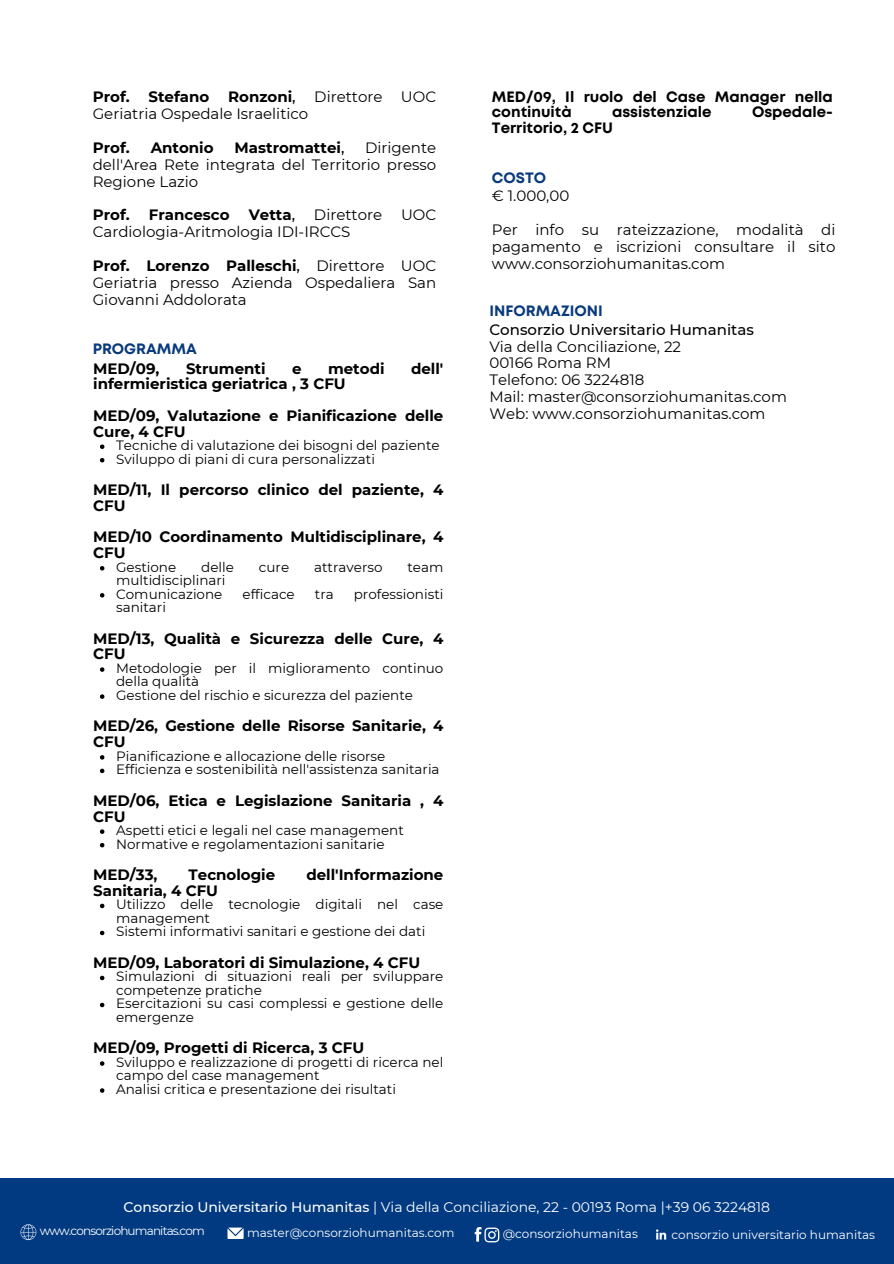
<style>
.page{position:relative;width:894px;height:1264px;background:#fff}
.page>*{position:absolute;margin:0;border:0;box-sizing:border-box;transform-origin:0 0}
.t1{font:15px/16.8px "Montserrat";color:#000;text-align:justify}
.t2{font:700 15px/15.8px "Montserrat";color:#000}
.t3{font:700 15px/15.8px "Mont";color:#000}
.t4{font:700 15px "Mont";color:#093a7c}
.t5{font:13.95px "Montserrat";color:#fff}
.t6{font:13.5px/13.5px "Montserrat";color:#000}
.t7{font:12px "Montserrat";color:#fff}
.t8{font:12px "Montserrat";letter-spacing:-.07em;color:#fff}
.s1{font-weight:700}
.s2{font-weight:500}
</style>
<div class="page">
<div style="left:0;top:1178px;width:893px;height:85px;background:#013a81"></div>
<svg style="left:21px;top:1224px;width:15px;height:15px"></svg>
<svg style="left:654px;top:1227px;width:14px;height:14px"></svg>
<svg style="left:655px;top:1229px;width:11px;height:10px"></svg>
<svg style="left:227px;top:1227px;width:16px;height:11px"></svg>
<svg style="left:474px;top:1227px;width:25px;height:15px"></svg>
<svg style="left:100px;top:444px;width:4px;height:5px"></svg>
<svg style="left:100px;top:458px;width:4px;height:4px"></svg>
<svg style="left:100px;top:566px;width:4px;height:4px"></svg>
<svg style="left:100px;top:593px;width:4px;height:4px"></svg>
<svg style="left:100px;top:667px;width:4px;height:5px"></svg>
<svg style="left:100px;top:694px;width:4px;height:5px"></svg>
<svg style="left:100px;top:755px;width:4px;height:4px"></svg>
<svg style="left:100px;top:768px;width:4px;height:5px"></svg>
<svg style="left:100px;top:829px;width:4px;height:5px"></svg>
<svg style="left:100px;top:843px;width:4px;height:4px"></svg>
<svg style="left:100px;top:903px;width:4px;height:5px"></svg>
<svg style="left:100px;top:930px;width:4px;height:5px"></svg>
<svg style="left:100px;top:975px;width:4px;height:5px"></svg>
<svg style="left:100px;top:1002px;width:4px;height:5px"></svg>
<svg style="left:100px;top:1061px;width:4px;height:4px"></svg>
<svg style="left:100px;top:1088px;width:4px;height:4px"></svg>
<p class="t1" style="left:93px;top:88px;width:345px;text-indent:135px"><span class="s1">Ronzoni</span><span class="s2">,</span> Direttore UOC<br>Geriatria Ospedale Israelitico</p>
<h3 class="t2" style="left:93px;top:139px;width:38px">Prof.</h3>
<h3 class="t2" style="left:151px;top:139px;width:64px">Antonio</h3>
<h3 class="t2" style="left:234px;top:139px;width:111px">Mastromattei<span class="s2">,</span></h3>
<p class="t2" style="left:93px;top:89px;width:38px">Prof.</p>
<p class="t2" style="left:148px;top:89px;width:62px">Stefano</p>
<h3 class="t1" style="left:93px;top:139px;width:345px;text-indent:272px">Dirigente dell'Area Rete integrata del Territorio presso Regione Lazio</h3>
<p class="t2" style="left:93px;top:207px;width:38px">Prof.</p>
<p class="t2" style="left:149px;top:207px;width:82px">Francesco</p>
<p class="t2" style="left:249px;top:207px;width:48px">Vetta<span class="s2">,</span></p>
<p class="t1" style="left:314px;top:206px;width:70px">Direttore</p>
<p class="t1" style="left:401px;top:206px;width:37px">UOC</p>
<p class="t1" style="left:93px;top:223px;width:259px">Cardiologia-Aritmologia IDI-IRCCS</p>
<p class="t1" style="left:93px;top:257px;width:345px"><span class="s1">Prof. Lorenzo Palleschi</span><span class="s2">,</span> Direttore UOC Geriatria presso Azienda Ospedaliera San Giovanni Addolorata</p>
<h2 class="t4" style="left:93px;top:343px;width:106px">PROGRAMMA</h2>
<h2 class="t2" style="left:93px;top:360px;width:68px">MED/09,</h2>
<h2 class="t2" style="left:186px;top:360px;width:81px">Strumenti</h2>
<h2 class="t2" style="left:292px;top:360px;width:11px">e</h2>
<h2 class="t2" style="left:328px;top:360px;width:58px">metodi</h2>
<h2 class="t2" style="left:411px;top:360px;width:34px">dell'</h2>
<h2 class="t2" style="left:93px;top:376px;width:254px">infermieristica geriatrica , 3 CFU</h2>
<p class="t2" style="left:93px;top:407px;width:351px">MED/09, Valutazione e Pianificazione delle<br>Cure, 4 CFU</p>
<p class="t6" style="left:116px;top:438px;width:325px">Tecniche di valutazione dei bisogni del paziente</p>
<h2 class="t6" style="left:116px;top:452px;width:260px">Sviluppo di piani di cura personalizzati</h2>
<h2 class="t2" style="left:93px;top:482px;width:351px">MED/11, Il percorso clinico del paziente, 4<br>CFU</h2>
<p class="t2" style="left:93px;top:529px;width:351px">MED/10 Coordinamento Multidisciplinare, 4<br>CFU</p>
<p class="t6" style="left:116px;top:560px;width:62px">Gestione</p>
<p class="t6" style="left:201px;top:560px;width:34px">delle</p>
<p class="t6" style="left:259px;top:560px;width:32px">cure</p>
<p class="t6" style="left:314px;top:560px;width:70px">attraverso</p>
<p class="t6" style="left:407px;top:560px;width:37px">team</p>
<p class="t6" style="left:116px;top:573px;width:111px">multidisciplinari</p>
<h2 class="t6" style="left:116px;top:587px;width:108px">Comunicazione</h2>
<h2 class="t6" style="left:242px;top:587px;width:54px">efficace</h2>
<h2 class="t6" style="left:315px;top:587px;width:20px">tra</h2>
<h2 class="t6" style="left:354px;top:587px;width:91px">professionisti</h2>
<h2 class="t6" style="left:116px;top:600px;width:51px">sanitari</h2>
<p class="t2" style="left:93px;top:630px;width:351px">MED/13, Qualità e Sicurezza delle Cure, 4<br>CFU</p>
<p class="t6" style="left:116px;top:661px;width:329px">Metodologie per il miglioramento continuo della qualità</p>
<h2 class="t6" style="left:116px;top:688px;width:298px">Gestione del rischio e sicurezza del paziente</h2>
<p class="t2" style="left:93px;top:718px;width:351px">MED/26, Gestione delle Risorse Sanitarie, 4<br>CFU</p>
<p class="t6" style="left:116px;top:749px;width:270px">Pianificazione e allocazione delle risorse</p>
<h2 class="t6" style="left:116px;top:762px;width:325px">Efficienza e sostenibilità nell'assistenza sanitaria</h2>
<p class="t2" style="left:93px;top:792px;width:351px">MED/06, Etica e Legislazione Sanitaria , 4<br>CFU</p>
<p class="t6" style="left:116px;top:823px;width:289px">Aspetti etici e legali nel case management</p>
<h2 class="t6" style="left:116px;top:837px;width:270px">Normative e regolamentazioni sanitarie</h2>
<p class="t2" style="left:93px;top:866px;width:66px">MED/33,</p>
<p class="t2" style="left:188px;top:866px;width:88px">Tecnologie</p>
<p class="t2" style="left:306px;top:866px;width:138px">dell'Informazione</p>
<p class="t2" style="left:93px;top:882px;width:126px">Sanitaria, 4 CFU</p>
<p class="t6" style="left:116px;top:897px;width:329px">Utilizzo delle tecnologie digitali nel case management</p>
<h2 class="t6" style="left:116px;top:924px;width:310px">Sistemi informativi sanitari e gestione dei dati</h2>
<p class="t2" style="left:93px;top:954px;width:328px">MED/09, Laboratori di Simulazione, 4 CFU</p>
<p class="t6" style="left:116px;top:969px;width:329px">Simulazioni di situazioni reali per sviluppare competenze pratiche</p>
<h2 class="t6" style="left:116px;top:996px;width:329px">Esercitazioni su casi complessi e gestione delle emergenze</h2>
<p class="t2" style="left:93px;top:1040px;width:272px">MED/09, Progetti di Ricerca, 3 CFU</p>
<p class="t6" style="left:116px;top:1055px;width:329px">Sviluppo e realizzazione di progetti di ricerca nel campo del case management</p>
<h2 class="t6" style="left:116px;top:1082px;width:281px">Analisi critica e presentazione dei risultati</h2>
<p class="t3" style="left:492px;top:90px;width:342px">MED/09, Il ruolo del Case Manager nella continuità</p>
<p class="t3" style="left:612px;top:105px;width:101px">assistenziale</p>
<p class="t3" style="left:751px;top:105px;width:82px">Ospedale-</p>
<p class="t3" style="left:492px;top:121px;width:123px">Territorio, 2 CFU</p>
<h3 class="t4" style="left:492px;top:172px;width:56px">COSTO</h3>
<h1 class="t1" style="left:492px;top:188px;width:79px">€ 1.000,00</h1>
<h3 class="t1" style="left:492px;top:221px;width:345px">Per info su rateizzazione, modalità di pagamento e iscrizioni consultare il sito www.consorziohumanitas.com</h3>
<h1 class="t4" style="left:489px;top:305px;width:115px">INFORMAZIONI</h1>
<h3 class="t1" style="left:489px;top:321px;width:299px;text-align:left"><span class="s2">Consorzio Universitario Humanitas<br></span>Via della Conciliazione, 22<br>00166 Roma RM<br>Telefono: 06 3224818<br>Mail: master@consorziohumanitas.com<br>Web: www.consorziohumanitas.com</h3>
<h1 class="t5" style="left:123px;top:1198px;width:647px"><span class="s2">Consorzio Universitario Humanitas</span> | Via della Conciliazione, 22 - 00193 Roma |+39 06 3224818</h1>
<h3 class="t8" style="left:40px;top:1223px;width:167px">www.consorziohumanitas.com</h3>
<h3 class="t7" style="left:247px;top:1225px;width:209px">master@consorziohumanitas.com</h3>
<h3 class="t7" style="left:502px;top:1226px;width:137px">@consorziohumanitas</h3>
<h3 class="t7" style="left:671px;top:1226px;width:205px">consorzio universitario humanitas</h3>
</div>
